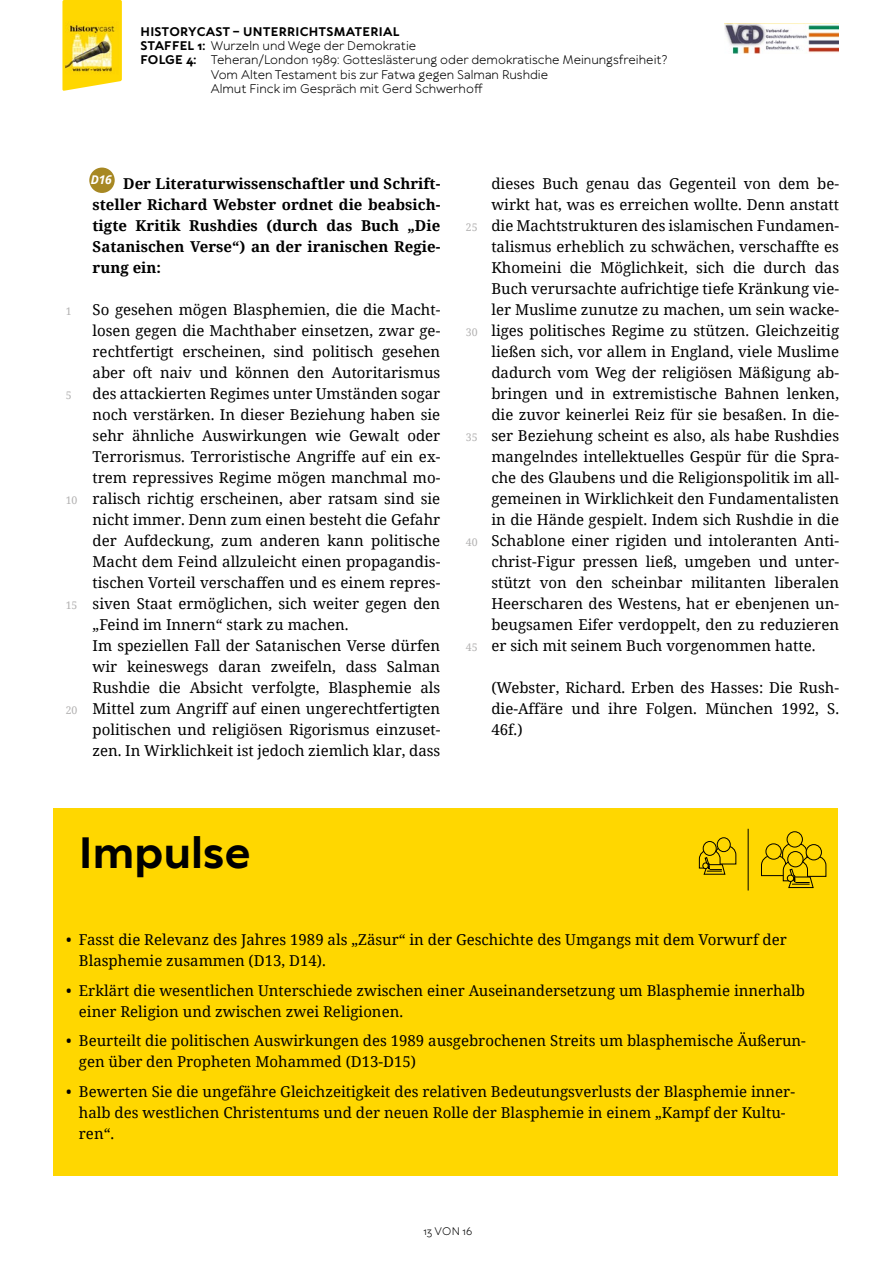
<style>
.page{position:relative;width:893px;height:1263px;background:#fff}
.page>*{position:absolute;margin:0;border:0;box-sizing:border-box;transform-origin:0 0}
.t1{font:700 42px "TT Wellingtons";color:#000}
.t2{font:15px/21px "Noto Serif";color:#000}
.t3{font:700 15px/21px "Noto Serif";color:#000;text-align:justify}
.t4{font:12px "TT Wellingtons";color:#000}
.t5{font:700 12px "TT Wellingtons";letter-spacing:.02em;color:#000}
.t6{font:italic 700 12px "Noto Sans";color:#fff}
.t7{font:10.5px "Noto Serif";color:#b3b2b2}
.t8{font:10.5px "TT Wellingtons";color:#000}
.s1{font-weight:700}
</style>
<div class="page">
<svg style="left:62px;top:0;width:60px;height:91px;background:#fedb21"></svg>
<img style="left:66px;top:22px;width:53px;height:52px">
<img style="left:725px;top:24px;width:114px;height:29px">
<div style="left:89px;top:168px;width:26px;height:25px;background:#a78823;border-radius:50%"></div>
<div style="left:53px;top:808px;width:785px;height:368px;background:#ffd700"></div>
<div style="left:703px;top:841px;width:14px;height:15px;border:1px solid #000;border-radius:50%"></div>
<div style="left:717px;top:837px;width:14px;height:15px;border:1px solid #000;border-radius:50%"></div>
<svg style="left:699px;top:845px;width:38px;height:30px"></svg>
<hr style="left:748px;top:829px;width:1px;height:61px;background:#000">
<div style="left:787px;top:831px;width:16px;height:16px;border:1px solid #000;border-radius:50%"></div>
<svg style="left:761px;top:843px;width:66px;height:45px"></svg>
<p class="t5" style="left:141px;top:23px;width:260px">HISTORYCAST – UNTERRICHTSMATERIAL</p>
<p class="t4" style="left:141px;top:38px;width:277px"><span class="s1">STAFFEL 1:</span> Wurzeln und Wege der Demokratie</p>
<p class="t4" style="left:141px;top:52px;width:528px"><span class="s1">FOLGE 4:</span> Teheran/London 1989: Gotteslästerung oder demokratische Meinungsfreiheit?</p>
<p class="t4" style="left:211px;top:67px;width:339px">Vom Alten Testament bis zur Fatwa gegen Salman Rushdie</p>
<p class="t4" style="left:211px;top:81px;width:273px">Almut Finck im Gespräch mit Gerd Schwerhoff</p>
<p class="t7" style="left:66px;top:304px;width:7px">1</p>
<p class="t7" style="left:66px;top:388px;width:7px">5</p>
<p class="t7" style="left:66px;top:493px;width:13px">10</p>
<p class="t7" style="left:66px;top:598px;width:13px">15</p>
<p class="t7" style="left:66px;top:703px;width:13px">20</p>
<p class="t6" style="left:91px;top:171px;width:22px">D16</p>
<p class="t3" style="left:93px;top:173px;width:349px;text-indent:31px">Der Literaturwissenschaftler und Schrift&shy;steller Richard Webster ordnet die beabsich&shy;tigte Kritik Rushdies (durch das Buch „Die Satanischen Verse“) an der iranischen Regie&shy;rung ein:</p>
<p class="t2" style="left:93px;top:299px;width:349px">So gesehen mögen Blasphemien, die die Macht&shy;losen gegen die Machthaber einsetzen, zwar ge&shy;rechtfertigt erscheinen, sind politisch gesehen aber oft naiv und können den Autoritarismus des attackierten Regimes unter Umständen sogar noch verstärken. In dieser Beziehung haben sie sehr ähnliche Auswirkungen wie Gewalt oder Terrorismus. Terroristische Angriffe auf ein ex&shy;trem repressives Regime mögen manchmal mo&shy;ralisch richtig erscheinen, aber ratsam sind sie nicht immer. Denn zum einen besteht die Gefahr der Aufdeckung, zum anderen kann politische Macht dem Feind allzuleicht einen propagandis&shy;tischen Vorteil verschaffen und es einem repres&shy;siven Staat ermöglichen, sich weiter gegen den „Feind im Innern“ stark zu machen.<br>Im speziellen Fall der Satanischen Verse dürfen wir keineswegs daran zweifeln, dass Salman Rushdie die Absicht verfolgte, Blasphemie als Mittel zum Angriff auf einen ungerechtfertigten politischen und religiösen Rigorismus einzuset&shy;zen. In Wirklichkeit ist jedoch ziemlich klar, dass</p>
<p class="t7" style="left:466px;top:220px;width:13px">25</p>
<p class="t7" style="left:466px;top:325px;width:13px">30</p>
<p class="t7" style="left:466px;top:430px;width:13px">35</p>
<p class="t7" style="left:466px;top:535px;width:13px">40</p>
<p class="t7" style="left:466px;top:640px;width:13px">45</p>
<p class="t2" style="left:491px;top:173px;width:349px;text-align:justify">dieses Buch genau das Gegenteil von dem be&shy;wirkt hat, was es erreichen wollte. Denn anstatt die Machtstrukturen des islamischen Fundamen&shy;talismus erheblich zu schwächen, verschaffte es Khomeini die Möglichkeit, sich die durch das Buch verursachte aufrichtige tiefe Kränkung vie&shy;ler Muslime zunutze zu machen, um sein wacke&shy;liges politisches Regime zu stützen. Gleichzeitig ließen sich, vor allem in England, viele Muslime dadurch vom Weg der religiösen Mäßigung ab&shy;bringen und in extremistische Bahnen lenken, die zuvor keinerlei Reiz für sie besaßen. In die&shy;ser Beziehung scheint es also, als habe Rushdies mangelndes intellektuelles Gespür für die Spra&shy;che des Glaubens und die Religionspolitik im all&shy;gemeinen in Wirklichkeit den Fundamentalisten in die Hände gespielt. Indem sich Rushdie in die Schablone einer rigiden und intoleranten Anti&shy;christ-Figur pressen ließ, umgeben und unter&shy;stützt von den scheinbar militanten liberalen Heerscharen des Westens, hat er ebenjenen un&shy;beugsamen Eifer verdoppelt, den zu reduzieren er sich mit seinem Buch vorgenommen hatte.</p>
<p class="t2" style="left:491px;top:677px;width:349px;text-align:justify">(Webster, Richard. Erben des Hasses: Die Rush&shy;die-Affäre und ihre Folgen. München 1992, S.<br>46f.)</p>
<h1 class="t1" style="left:79px;top:825px;width:173px">Impulse</h1>
<p class="t2" style="left:79px;top:929px;width:709px;text-indent:-13px">• Fasst die Relevanz des Jahres 1989 als „Zäsur“ in der Geschichte des Umgangs mit dem Vorwurf der<br>Blasphemie zusammen (D13, D14).</p>
<p class="t2" style="left:79px;top:979px;width:728px;text-indent:-13px">• Erklärt die wesentlichen Unterschiede zwischen einer Auseinandersetzung um Blasphemie innerhalb einer Religion und zwischen zwei Religionen.</p>
<p class="t2" style="left:79px;top:1030px;width:728px;text-indent:-13px">• Beurteilt die politischen Auswirkungen des 1989 ausgebrochenen Streits um blasphemische Äußerun&shy;gen über den Propheten Mohammed (D13-D15)</p>
<p class="t2" style="left:79px;top:1080px;width:717px;text-indent:-13px">• Bewerten Sie die ungefähre Gleichzeitigkeit des relativen Bedeutungsverlusts der Blasphemie inner&shy;halb des westlichen Christentums und der neuen Rolle der Blasphemie in einem „Kampf der Kultu&shy;ren“.</p>
<p class="t8" style="left:423px;top:1224px;width:50px">13 VON 16</p>
</div>
